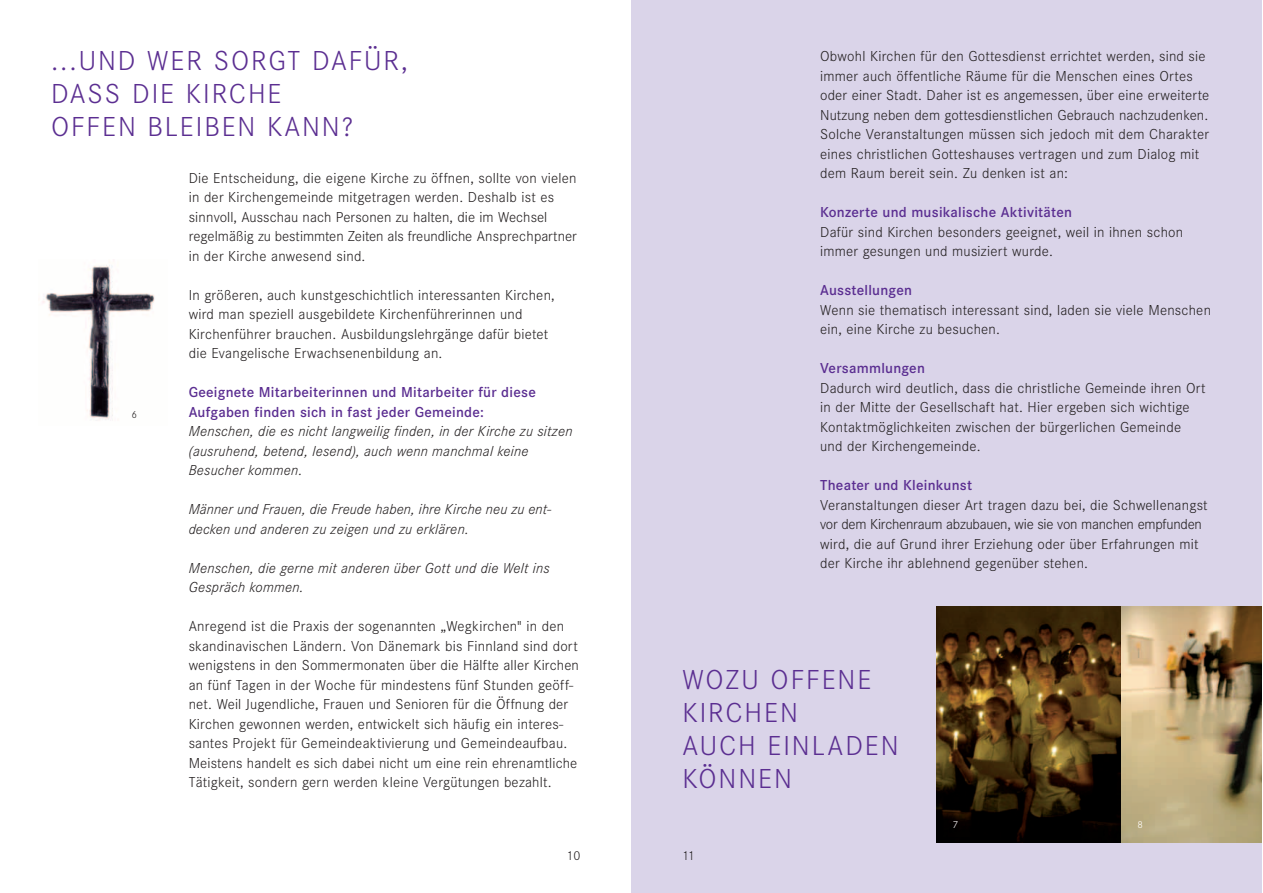
<style>
.page{position:relative;width:1263px;height:893px;background:#fff}
.page>*{position:absolute;margin:0;border:0;box-sizing:border-box;transform-origin:0 0}
.t1{font:300 28.5px/33px "Corporate S";letter-spacing:.065em;color:#5b2e91}
.t2{font:300 15px/19.5px "Corporate S";letter-spacing:.015em;color:#231f20}
.t3{font:italic 300 15px/19.5px "Corporate S";letter-spacing:.015em;color:#231f20}
.t4{font:600 15px/19.5px "Corporate S";letter-spacing:.015em;color:#5b2e91}
.t5{font:300 13.5px "Corporate S";color:#231f20}
.t6{font:300 10.5px "Corporate S";color:#fff}
.t7{font:300 10.5px "Corporate S";color:#231f20}
</style>
<div class="page">
<div style="left:631px;top:0;width:631px;height:893px;background:#dad4e9"></div>
<img style="left:936px;top:607px;width:185px;height:235px">
<svg style="left:1121px;top:607px;width:141px;height:235px;background:#af9a72"></svg>
<img style="left:42px;top:261px;width:113px;height:160px">
<h1 class="t1" style="left:51px;top:47px;width:358px">...UND WER SORGT DAFÜR,<br>DASS DIE KIRCHE<br>OFFEN BLEIBEN KANN?</h1>
<p class="t2" style="left:820px;top:48px;width:390px">Obwohl Kirchen für den Gottesdienst errichtet werden, sind sie immer auch öffentliche Räume für die Menschen eines Ortes oder einer Stadt. Daher ist es angemessen, über eine erweiterte Nutzung neben dem gottesdienstlichen Gebrauch nachzudenken.<br>Solche Veranstaltungen müssen sich jedoch mit dem Charakter eines christlichen Gotteshauses vertragen und zum Dialog mit dem Raum bereit sein. Zu denken ist an:</p>
<p class="t4" style="left:820px;top:204px;width:253px">Konzerte und musikalische Aktivitäten</p>
<p class="t2" style="left:820px;top:223px;width:364px">Dafür sind Kirchen besonders geeignet, weil in ihnen schon immer gesungen und musiziert wurde.</p>
<p class="t4" style="left:820px;top:282px;width:93px">Ausstellungen</p>
<p class="t2" style="left:820px;top:301px;width:392px">Wenn sie thematisch interessant sind, laden sie viele Menschen ein, eine Kirche zu besuchen.</p>
<p class="t4" style="left:820px;top:360px;width:106px">Versammlungen</p>
<p class="t2" style="left:820px;top:379px;width:387px">Dadurch wird deutlich, dass die christliche Gemeinde ihren Ort in der Mitte der Gesellschaft hat. Hier ergeben sich wichtige Kontaktmöglichkeiten zwischen der bürgerlichen Gemeinde und der Kirchengemeinde.</p>
<p class="t4" style="left:820px;top:477px;width:153px">Theater und Kleinkunst</p>
<p class="t2" style="left:820px;top:496px;width:389px">Veranstaltungen dieser Art tragen dazu bei, die Schwellenangst vor dem Kirchenraum abzubauen, wie sie von manchen empfunden wird, die auf Grund ihrer Erziehung oder über Erfahrungen mit der Kirche ihr ablehnend gegenüber stehen.</p>
<p class="t2" style="left:189px;top:169px;width:389px">Die Entscheidung, die eigene Kirche zu öffnen, sollte von vielen in der Kirchengemeinde mitgetragen werden. Deshalb ist es sinnvoll, Ausschau nach Personen zu halten, die im Wechsel regelmäßig zu bestimmten Zeiten als freundliche Ansprechpartner in der Kirche anwesend sind.</p>
<p class="t2" style="left:189px;top:286px;width:368px">In größeren, auch kunstgeschichtlich interessanten Kirchen, wird man speziell ausgebildete Kirchenführerinnen und Kirchenführer brauchen. Ausbildungslehrgänge dafür bietet die Evangelische Erwachsenenbildung an.</p>
<p class="t4" style="left:189px;top:384px;width:349px">Geeignete Mitarbeiterinnen und Mitarbeiter für diese<br>Aufgaben finden sich in fast jeder Gemeinde:</p>
<p class="t3" style="left:189px;top:423px;width:385px">Menschen, die es nicht langweilig finden, in der Kirche zu sitzen (ausruhend, betend, lesend), auch wenn manchmal keine<br>Besucher kommen.</p>
<p class="t3" style="left:189px;top:501px;width:364px">Männer und Frauen, die Freude haben, ihre Kirche neu zu ent&shy;decken und anderen zu zeigen und zu erklären.</p>
<p class="t3" style="left:189px;top:559px;width:362px">Menschen, die gerne mit anderen über Gott und die Welt ins<br>Gespräch kommen.</p>
<p class="t2" style="left:189px;top:618px;width:392px">Anregend ist die Praxis der sogenannten „Wegkirchen" in den skandinavischen Ländern. Von Dänemark bis Finnland sind dort wenigstens in den Sommermonaten über die Hälfte aller Kirchen an fünf Tagen in der Woche für mindestens fünf Stunden geöff&shy;net. Weil Jugendliche, Frauen und Senioren für die Öffnung der Kirchen gewonnen werden, entwickelt sich häufig ein interes&shy;santes Projekt für Gemeindeaktivierung und Gemeindeaufbau.<br>Meistens handelt es sich dabei nicht um eine rein ehrenamtliche Tätigkeit, sondern gern werden kleine Vergütungen bezahlt.</p>
<p class="t7" style="left:132px;top:410px;width:7px">6</p>
<h1 class="t1" style="left:682px;top:665px;width:218px">WOZU OFFENE<br>KIRCHEN<br>AUCH EINLADEN<br>KÖNNEN</h1>
<p class="t5" style="left:567px;top:850px;width:15px">10</p>
<p class="t5" style="left:682px;top:850px;width:14px">11</p>
<p class="t6" style="left:952px;top:820px;width:7px">7</p>
<p class="t6" style="left:1137px;top:820px;width:7px">8</p>
</div>
